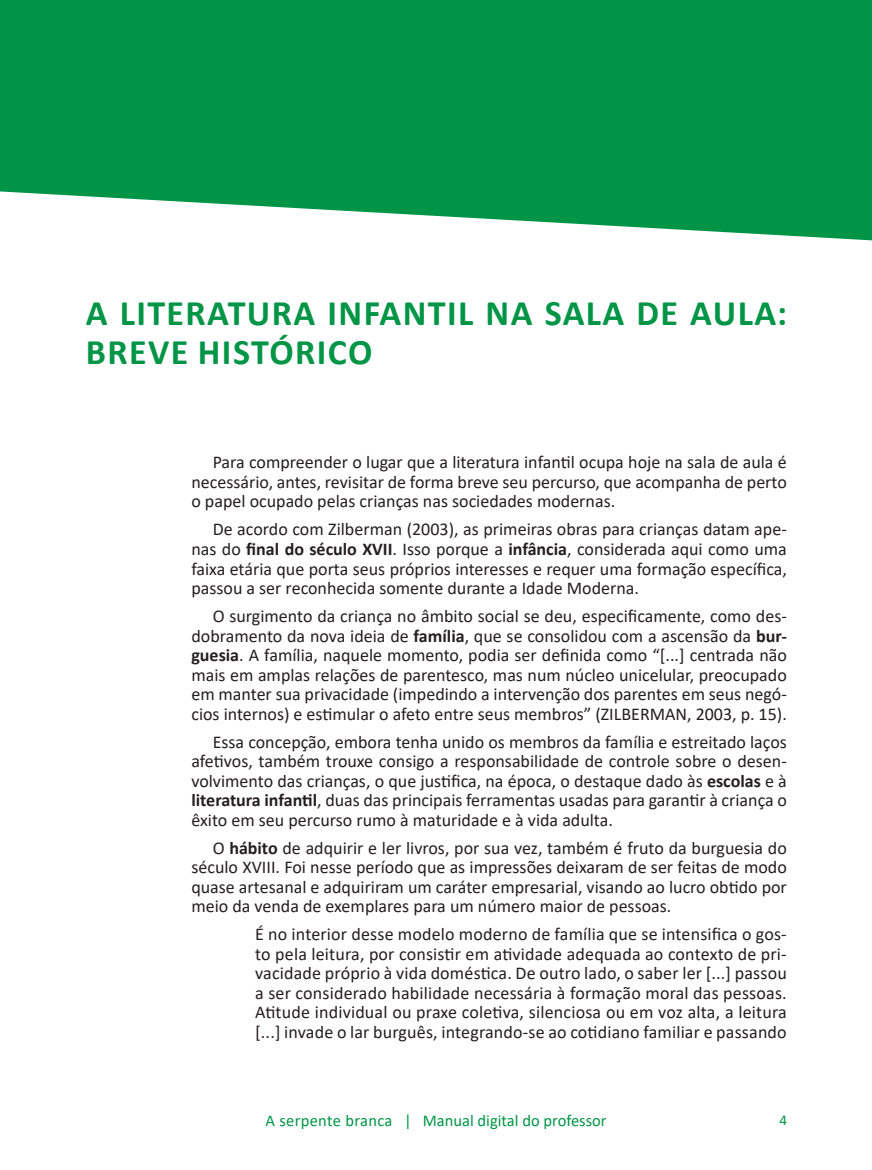
<style>
.page{position:relative;width:872px;height:1170px;background:#fff}
.page>*{position:absolute;margin:0;border:0;box-sizing:border-box;transform-origin:0 0}
.t1{font:700 36px/39px "Calibri";letter-spacing:.04em;color:#009546}
.t2{font:18px/19.5px "Calibri";color:#231f20;text-align:justify}
.t3{font:16.5px "Calibri";color:#009546}
.t4{font:15px "Calibri";color:#009546}
.s1{font-weight:700}
</style>
<div class="page">
<svg style="left:0;top:0;width:872px;height:240px;background:#199f58"></svg>
<h1 class="t1" style="left:86px;top:293px;width:702px">A LITERATURA INFANTIL NA SALA DE AULA:<br>BREVE HISTÓRICO</h1>
<p class="t2" style="left:191px;top:452px;width:597px;text-indent:21px">Para compreender o lugar que a literatura infantil ocupa hoje na sala de aula é necessário, antes, revisitar de forma breve seu percurso, que acompanha de perto o papel ocupado pelas crianças nas sociedades modernas.</p>
<p class="t2" style="left:191px;top:519px;width:597px;text-indent:21px">De acordo com Zilberman (2003), as primeiras obras para crianças datam ape&shy;nas do <span class="s1">final do século XVII</span>. Isso porque a <span class="s1">infância</span>, considerada aqui como uma faixa etária que porta seus próprios interesses e requer uma formação específica, passou a ser reconhecida somente durante a Idade Moderna.</p>
<p class="t2" style="left:191px;top:605px;width:597px;text-indent:21px">O surgimento da criança no âmbito social se deu, especificamente, como des&shy;dobramento da nova ideia de <span class="s1">família</span>, que se consolidou com a ascensão da <span class="s1">bur&shy;guesia</span>. A família, naquele momento, podia ser definida como “[...] centrada não mais em amplas relações de parentesco, mas num núcleo unicelular, preocupado em manter sua privacidade (impedindo a intervenção dos parentes em seus negó&shy;cios internos) e estimular o afeto entre seus membros” (ZILBERMAN, 2003, p. 15).</p>
<p class="t2" style="left:191px;top:731px;width:597px;text-indent:21px">Essa concepção, embora tenha unido os membros da família e estreitado laços afetivos, também trouxe consigo a responsabilidade de controle sobre o desen&shy;volvimento das crianças, o que justifica, na época, o destaque dado às <span class="s1">escolas</span> e à <span class="s1">literatura infantil</span>, duas das principais ferramentas usadas para garantir à criança o êxito em seu percurso rumo à maturidade e à vida adulta.</p>
<p class="t2" style="left:191px;top:837px;width:597px;text-indent:21px">O <span class="s1">hábito</span> de adquirir e ler livros, por sua vez, também é fruto da burguesia do século XVIII. Foi nesse período que as impressões deixaram de ser feitas de modo quase artesanal e adquiriram um caráter empresarial, visando ao lucro obtido por meio da venda de exemplares para um número maior de pessoas.</p>
<p class="t2" style="left:255px;top:923px;width:533px">É no interior desse modelo moderno de família que se intensifica o gos&shy;to pela leitura, por consistir em atividade adequada ao contexto de pri&shy;vacidade próprio à vida doméstica. De outro lado, o saber ler [...] passou a ser considerado habilidade necessária à formação moral das pessoas.<br>Atitude individual ou praxe coletiva, silenciosa ou em voz alta, a leitura [...] invade o lar burguês, integrando-se ao cotidiano familiar e passando</p>
<p class="t3" style="left:265px;top:1108px;width:343px">A serpente branca | Manual digital do professor</p>
<p class="t4" style="left:779px;top:1109px;width:9px">4</p>
</div>
